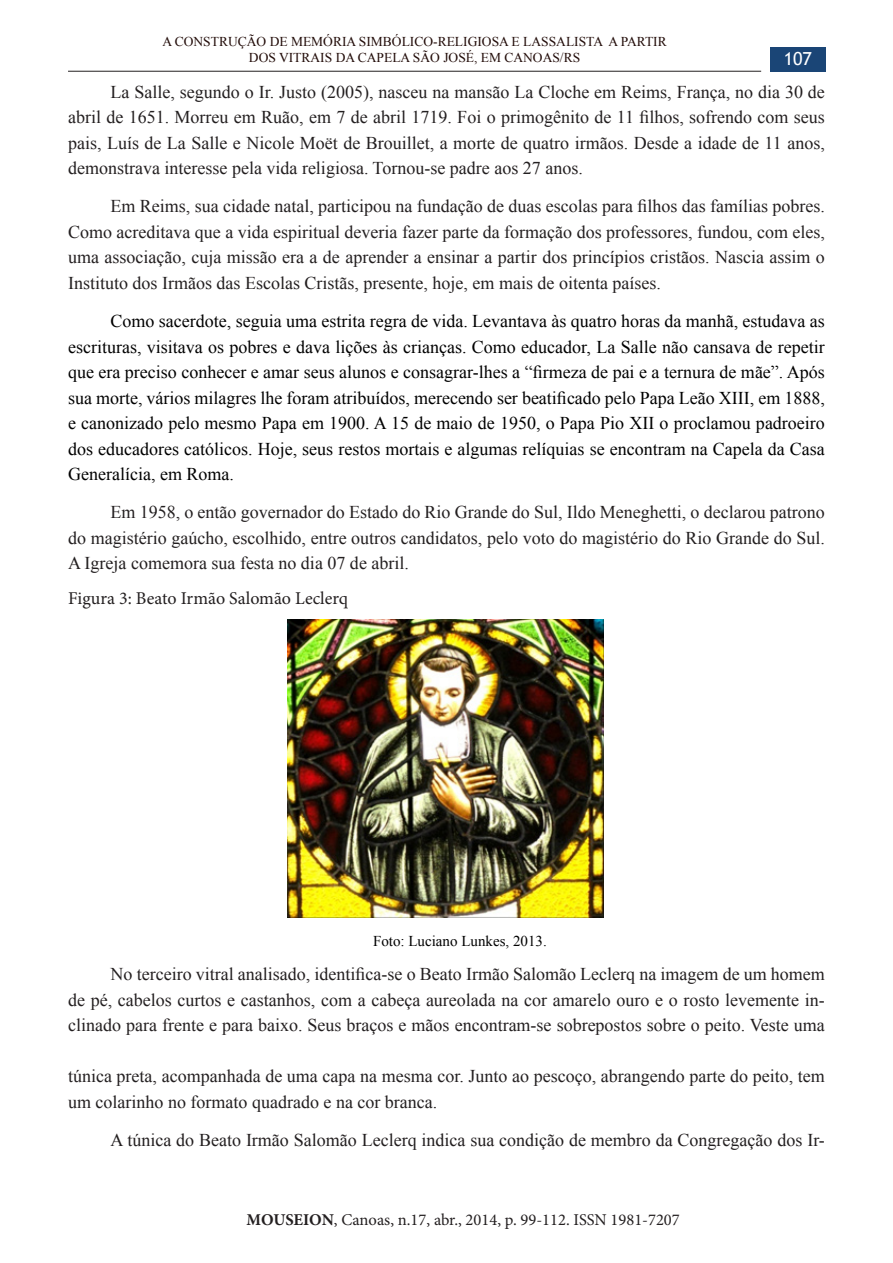
<style>
.page{position:relative;width:893px;height:1263px;background:#fff}
.page>*{position:absolute;margin:0;border:0;box-sizing:border-box;transform-origin:0 0}
.Corpo_Texto{font:18px/25.5px "Times New Roman";color:#231f20;text-align:justify}
.Corpo_Texto-2{font:18px/25.5px "Times New Roman";color:#000;text-align:justify}
.t1{font:18px "Minion Pro";color:#231f20}
.t2{font:18px "Trebuchet MS";color:#fff}
.t3{font:16.5px "Minion Pro";color:#231f20}
.t4{font:15px "Times New Roman";color:#000}
.t5{font:13.5px/16.5px "Times New Roman";color:#220c09;text-align:center}
.s1{font-weight:700}
</style>
<div class="page">
<hr style="left:68px;top:71px;width:693px;height:1px;background:#231f20">
<div style="left:770px;top:47px;width:56px;height:24px;background:#1a4576"></div>
<img style="left:288px;top:620px;width:316px;height:297px">
<p class="t5" style="left:162px;top:33px;width:506px">A CONSTRUÇÃO DE MEMÓRIA SIMBÓLICO-RELIGIOSA E LASSALISTA A PARTIR<br>DOS VITRAIS DA CAPELA SÃO JOSÉ, EM CANOAS/RS</p>
<p class="t2" style="left:784px;top:48px;width:30px">107</p>
<p class="Corpo_Texto" style="left:68px;top:78px;width:758px;text-indent:43px">La Salle, segundo o Ir. Justo (2005), nasceu na mansão La Cloche em Reims, França, no dia 30 de abril de 1651. Morreu em Ruão, em 7 de abril 1719. Foi o primogênito de 11 filhos, sofrendo com seus pais, Luís de La Salle e Nicole Moët de Brouillet, a morte de quatro irmãos. Desde a idade de 11 anos, demonstrava interesse pela vida religiosa. Tornou-se padre aos 27 anos.</p>
<p class="Corpo_Texto" style="left:68px;top:193px;width:758px;text-indent:43px">Em Reims, sua cidade natal, participou na fundação de duas escolas para filhos das famílias pobres.<br>Como acreditava que a vida espiritual deveria fazer parte da formação dos professores, fundou, com eles, uma associação, cuja missão era a de aprender a ensinar a partir dos princípios cristãos. Nascia assim o Instituto dos Irmãos das Escolas Cristãs, presente, hoje, em mais de oitenta países.</p>
<p class="Corpo_Texto-2" style="left:68px;top:308px;width:758px;text-indent:43px">Como sacerdote, seguia uma estrita regra de vida. Levantava às quatro horas da manhã, estudava as escrituras, visitava os pobres e dava lições às crianças. Como educador, La Salle não cansava de repetir que era preciso conhecer e amar seus alunos e consagrar-lhes a “firmeza de pai e a ternura de mãe”. Após sua morte, vários milagres lhe foram atribuídos, merecendo ser beatificado pelo Papa Leão XIII, em 1888, e canonizado pelo mesmo Papa em 1900. A 15 de maio de 1950, o Papa Pio XII o proclamou padroeiro dos educadores católicos. Hoje, seus restos mortais e algumas relíquias se encontram na Capela da Casa Generalícia, em Roma.</p>
<p class="Corpo_Texto" style="left:68px;top:499px;width:758px;text-indent:43px">Em 1958, o então governador do Estado do Rio Grande do Sul, Ildo Meneghetti, o declarou patrono do magistério gaúcho, escolhido, entre outros candidatos, pelo voto do magistério do Rio Grande do Sul.<br>A Igreja comemora sua festa no dia 07 de abril.</p>
<p class="t1" style="left:68px;top:586px;width:282px">Figura 3: Beato Irmão Salomão Leclerq</p>
<p class="t4" style="left:373px;top:931px;width:175px">Foto: Luciano Lunkes, 2013.</p>
<p class="Corpo_Texto" style="left:68px;top:961px;width:758px;text-indent:43px">No terceiro vitral analisado, identifica-se o Beato Irmão Salomão Leclerq na imagem de um homem de pé, cabelos curtos e castanhos, com a cabeça aureolada na cor amarelo ouro e o rosto levemente in&shy;clinado para frente e para baixo. Seus braços e mãos encontram-se sobrepostos sobre o peito. Veste uma</p>
<p class="Corpo_Texto" style="left:68px;top:1063px;width:758px">túnica preta, acompanhada de uma capa na mesma cor. Junto ao pescoço, abrangendo parte do peito, tem um colarinho no formato quadrado e na cor branca.</p>
<p class="Corpo_Texto" style="left:111px;top:1127px;width:716px">A túnica do Beato Irmão Salomão Leclerq indica sua condição de membro da Congregação dos Ir-</p>
<p class="t3" style="left:246px;top:1209px;width:435px"><span class="s1">MOUSEION</span>, Canoas, n.17, abr., 2014, p. 99-112. ISSN 1981-7207</p>
</div>
